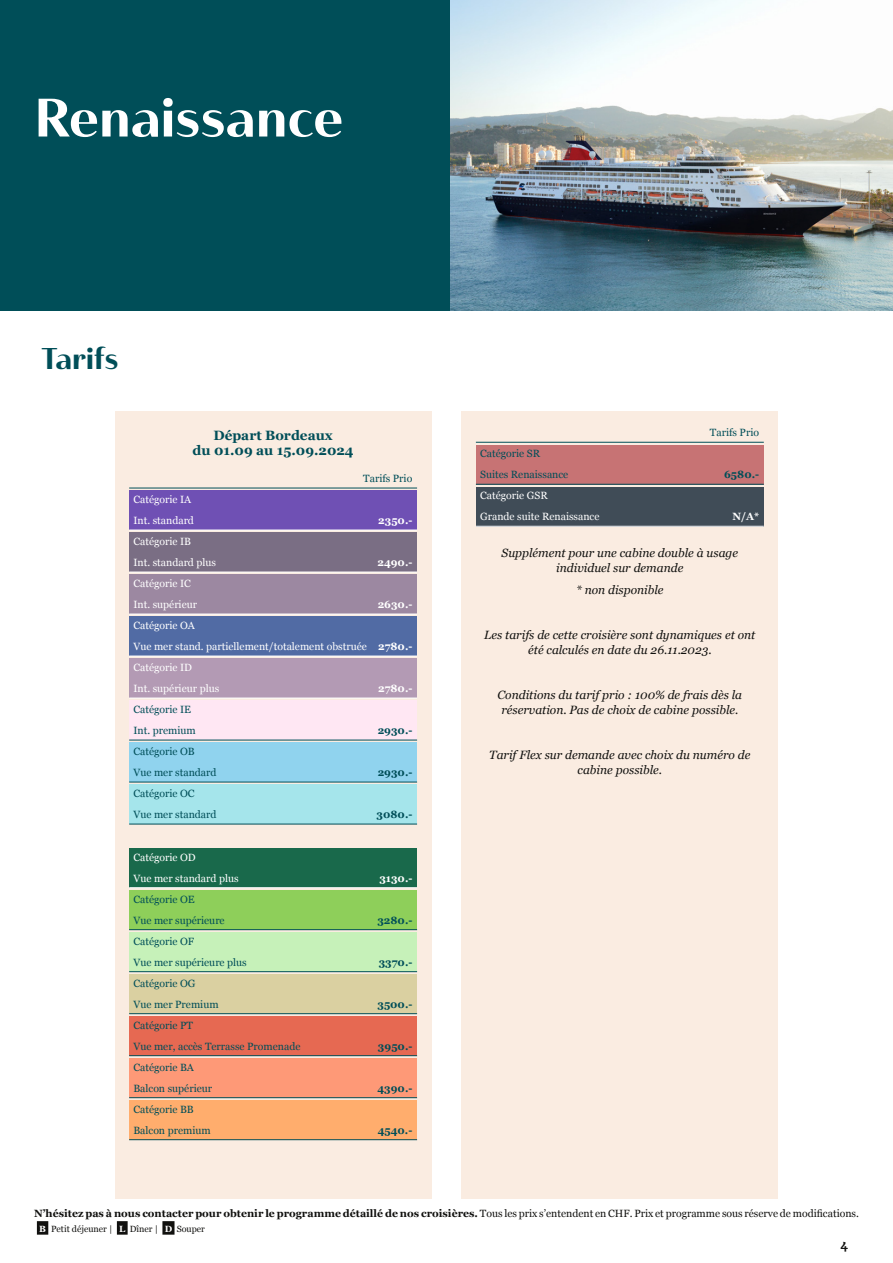
<style>
.page{position:relative;width:893px;height:1263px;background:#fff}
.page>*{position:absolute;margin:0;border:0;box-sizing:border-box;transform-origin:0 0}
.t1{font:54px "Haboro Contrast Nor Bol";color:#fff}
.t2{font:30px "Haboro Contrast Nor Bol";color:#004e58}
.t3{font:700 13.5px/15px "Georgia";color:#004e58;text-align:center}
.t4{font:13.05px "Young Serif";color:#11110f}
.t5{font:italic 12px/15px "Georgia";color:#11110f;text-align:center}
.t6{font:10.5px/21px "Georgia";color:#004e58}
.t7{font:10.5px/21px "Georgia";color:#fff}
.t8{font:700 10.5px "Georgia";color:#11110f}
.t9{font:700 10.5px "Georgia";color:#004e58}
.t10{font:700 10.5px "Georgia";color:#fff}
.t11{font:9px "Georgia";color:#11110f}
.s1{font-weight:700}
.s2{font-weight:400}
.s3{font-weight:700;color:#fff}
</style>
<div class="page">
<div style="left:37px;top:1221px;width:11px;height:14px;background:#11110f"></div>
<div style="left:117px;top:1221px;width:11px;height:14px;background:#11110f"></div>
<div style="left:162px;top:1221px;width:13px;height:14px;background:#11110f"></div>
<div style="left:0;top:0;width:465px;height:311px;background:#004e58"></div>
<img style="left:451px;top:0;width:442px;height:311px">
<div style="left:115px;top:411px;width:316px;height:788px;background:#faece1"></div>
<hr style="left:129px;top:488px;width:288px;height:1px;background:#004e58">
<div style="left:129px;top:491px;width:288px;height:39px;background:#6f50b4"></div>
<hr style="left:129px;top:530px;width:288px;height:1px;background:#fff">
<div style="left:129px;top:533px;width:288px;height:39px;background:#7a6e84"></div>
<hr style="left:129px;top:572px;width:288px;height:1px;background:#fff">
<div style="left:129px;top:575px;width:288px;height:39px;background:#9c88a1"></div>
<hr style="left:129px;top:614px;width:288px;height:1px;background:#fff">
<div style="left:129px;top:617px;width:288px;height:39px;background:#516ba4"></div>
<hr style="left:129px;top:656px;width:288px;height:1px;background:#fff">
<div style="left:129px;top:659px;width:288px;height:39px;background:#b39ab4"></div>
<hr style="left:129px;top:698px;width:288px;height:1px;background:#fff">
<div style="left:129px;top:701px;width:288px;height:39px;background:#ffe7f3"></div>
<hr style="left:129px;top:740px;width:288px;height:1px;background:#004e58">
<div style="left:129px;top:743px;width:288px;height:39px;background:#90d3ee"></div>
<hr style="left:129px;top:782px;width:288px;height:1px;background:#004e58">
<div style="left:129px;top:785px;width:288px;height:39px;background:#a5e5eb"></div>
<hr style="left:129px;top:824px;width:288px;height:1px;background:#004e58">
<div style="left:129px;top:848px;width:288px;height:39px;background:#19694b"></div>
<hr style="left:129px;top:887px;width:288px;height:1px;background:#fff">
<div style="left:129px;top:890px;width:288px;height:39px;background:#8ecf5a"></div>
<hr style="left:129px;top:929px;width:288px;height:1px;background:#004e58">
<div style="left:129px;top:932px;width:288px;height:39px;background:#c6f1b9"></div>
<hr style="left:129px;top:971px;width:288px;height:1px;background:#004e58">
<div style="left:129px;top:974px;width:288px;height:39px;background:#dad0a1"></div>
<hr style="left:129px;top:1013px;width:288px;height:1px;background:#004e58">
<div style="left:129px;top:1016px;width:288px;height:39px;background:#e66952"></div>
<hr style="left:129px;top:1055px;width:288px;height:1px;background:#004e58">
<div style="left:129px;top:1058px;width:288px;height:39px;background:#fe9977"></div>
<hr style="left:129px;top:1097px;width:288px;height:1px;background:#004e58">
<div style="left:129px;top:1100px;width:288px;height:39px;background:#ffad6d"></div>
<hr style="left:129px;top:1139px;width:288px;height:1px;background:#004e58">
<div style="left:462px;top:411px;width:316px;height:788px;background:#faece1"></div>
<hr style="left:476px;top:442px;width:288px;height:1px;background:#004e58">
<div style="left:476px;top:445px;width:288px;height:39px;background:#c77374"></div>
<hr style="left:476px;top:484px;width:288px;height:1px;background:#004e58">
<div style="left:476px;top:487px;width:288px;height:39px;background:#404c57"></div>
<hr style="left:476px;top:526px;width:288px;height:1px;background:#fff">
<h1 class="t1" style="left:34px;top:84px;width:311px">Renaissance</h1>
<h2 class="t2" style="left:41px;top:340px;width:79px">Tarifs</h2>
<p class="t3" style="left:193px;top:427px;width:163px">Départ Bordeaux<br>du 01.09 au 15.09.2024</p>
<p class="t7" style="left:133px;top:488px;width:62px">Catégorie IA<br>Int. standard</p>
<p class="t7" style="left:133px;top:530px;width:84px">Catégorie IB<br>Int. standard plus</p>
<p class="t6" style="left:363px;top:467px;width:51px">Tarifs Prio</p>
<p class="t10" style="left:378px;top:512px;width:36px">2350.-</p>
<p class="t10" style="left:377px;top:554px;width:36px">2490.-</p>
<p class="t7" style="left:133px;top:572px;width:65px">Catégorie IC<br>Int. supérieur</p>
<p class="t10" style="left:378px;top:596px;width:36px">2630.-</p>
<p class="t7" style="left:133px;top:614px;width:280px">Catégorie OA<br>Vue mer stand. partiellement/totalement obstruée <span class="s1">2780.-<br></span>Catégorie ID<br>Int. supérieur plus</p>
<p class="t10" style="left:378px;top:680px;width:36px">2780.-</p>
<p class="t6" style="left:133px;top:698px;width:64px">Catégorie IE<br>Int. premium</p>
<p class="t6" style="left:133px;top:740px;width:85px">Catégorie OB<br>Vue mer standard</p>
<p class="t6" style="left:133px;top:782px;width:85px">Catégorie OC<br>Vue mer standard</p>
<p class="t7" style="left:133px;top:846px;width:107px">Catégorie OD<br>Vue mer standard plus</p>
<p class="t6" style="left:133px;top:888px;width:93px">Catégorie OE<br>Vue mer supérieure</p>
<p class="t6" style="left:133px;top:930px;width:115px">Catégorie OF<br>Vue mer supérieure plus</p>
<p class="t6" style="left:133px;top:972px;width:87px">Catégorie OG<br>Vue mer Premium</p>
<p class="t6" style="left:133px;top:1014px;width:169px">Catégorie PT<br>Vue mer, accès Terrasse Promenade</p>
<p class="t6" style="left:133px;top:1056px;width:80px">Catégorie BA<br>Balcon supérieur</p>
<p class="t6" style="left:133px;top:1098px;width:79px">Catégorie BB<br>Balcon premium</p>
<p class="t9" style="left:378px;top:722px;width:36px">2930.-</p>
<p class="t9" style="left:378px;top:764px;width:36px">2930.-</p>
<p class="t9" style="left:377px;top:806px;width:37px">3080.-</p>
<p class="t10" style="left:379px;top:870px;width:35px">3130.-</p>
<p class="t9" style="left:377px;top:912px;width:37px">3280.-</p>
<p class="t9" style="left:379px;top:954px;width:35px">3370.-</p>
<p class="t9" style="left:377px;top:996px;width:36px">3500.-</p>
<p class="t9" style="left:378px;top:1038px;width:36px">3950.-</p>
<p class="t9" style="left:377px;top:1080px;width:36px">4390.-</p>
<p class="t9" style="left:378px;top:1122px;width:36px">4540.-</p>
<p class="t6" style="left:480px;top:443px;width:90px">Catégorie SR<br>Suites Renaissance</p>
<p class="t6" style="left:710px;top:422px;width:51px">Tarifs Prio</p>
<p class="t9" style="left:724px;top:467px;width:36px">6580.-</p>
<p class="t7" style="left:480px;top:485px;width:121px">Catégorie GSR<br>Grande suite Renaissance</p>
<p class="t10" style="left:732px;top:509px;width:28px">N/A*</p>
<p class="t5" style="left:502px;top:544px;width:238px">Supplément pour une cabine double à usage individuel sur demande</p>
<p class="t5" style="left:576px;top:582px;width:89px">* non disponible</p>
<p class="t5" style="left:484px;top:627px;width:273px">Les tarifs de cette croisière sont dynamiques et ont été calculés en date du 26.11.2023.</p>
<p class="t5" style="left:498px;top:687px;width:246px">Conditions du tarif prio : 100% de frais dès la réservation. Pas de choix de cabine possible.</p>
<p class="t5" style="left:489px;top:747px;width:263px">Tarif Flex sur demande avec choix du numéro de cabine possible.</p>
<p class="t8" style="left:34px;top:1205px;width:826px">N’hésitez pas à nous contacter pour obtenir le programme détaillé de nos croisières. <span class="s2">Tous les prix s’entendent en CHF. Prix et programme sous réserve de modifications.</span></p>
<p class="t11" style="left:39px;top:1222px;width:167px"><span class="s3">B</span> Petit déjeuner | <span class="s3">L</span> Dîner | <span class="s3">D</span> Souper</p>
<p class="t4" style="left:841px;top:1235px;width:9px">4</p>
</div>
